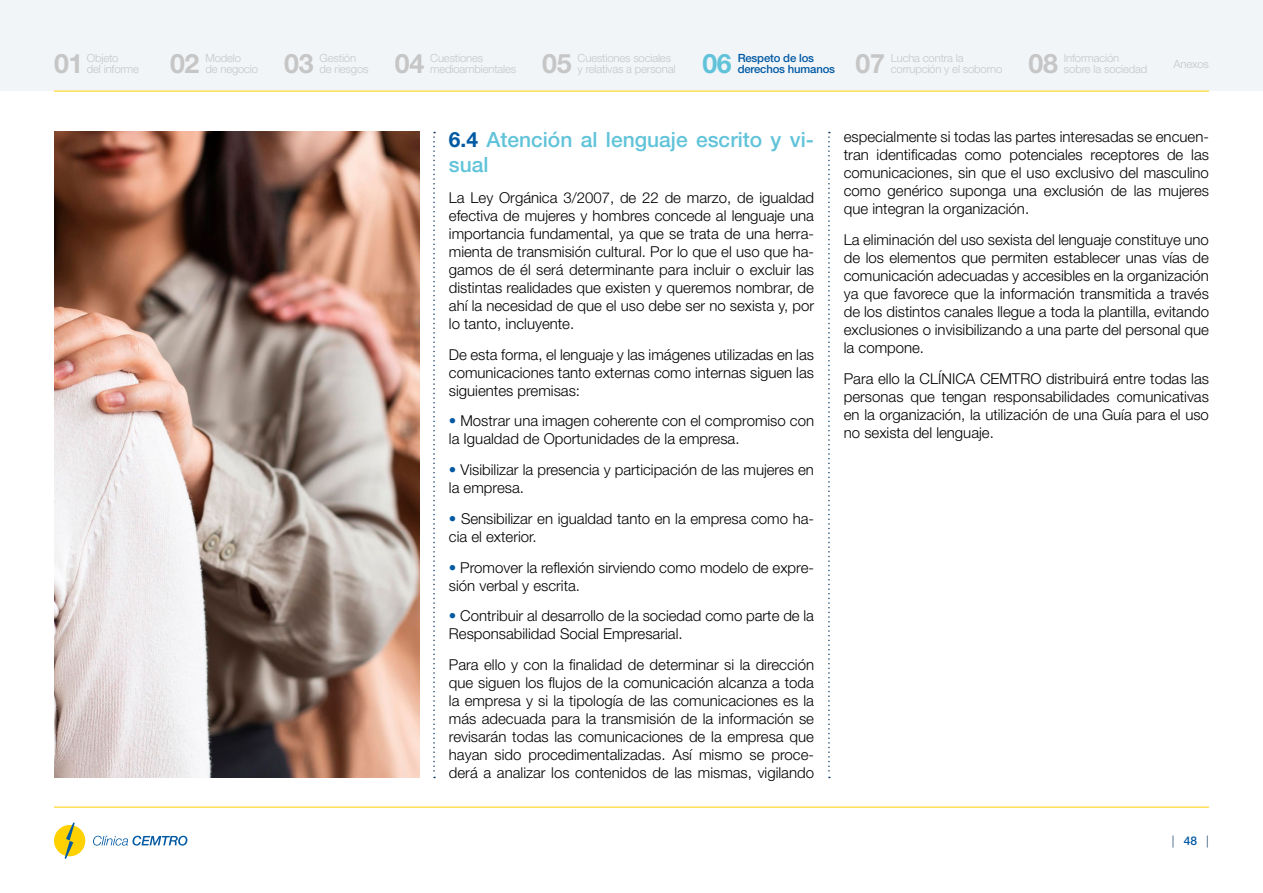
<style>
.page{position:relative;width:1263px;height:893px;background:#fff}
.page>*{position:absolute;margin:0;border:0;box-sizing:border-box;transform-origin:0 0}
.t1{font:700 26.7px "Helvetica Neue LT Std";letter-spacing:-.015em;color:#c6c6c6}
.t2{font:700 26.7px "Helvetica Neue LT Std";color:#61c3d9}
.t3{font:500 21px/25.2px "Helvetica Neue LT Pro";color:#61c3d9}
.t4{font:300 15px/18px "Helvetica Neue LT Pro";color:#000;text-align:justify}
.t5{font:300 12px "Helvetica Neue LT Pro";color:#103d64}
.t6{font:300 11.25px "Helvetica Neue LT Pro";letter-spacing:-.015em;color:#c6c6c6}
.t7{font:500 11.25px "Helvetica Neue LT Pro";letter-spacing:-.015em;color:#0059a3}
.s1{font-family:"Helvetica Neue LT Std";font-weight:700;color:#0059a3}
.s2{color:#0059a3}
.s3{font-weight:500;color:#0059a3}
</style>
<div class="page">
<div style="left:0;top:0;width:1263px;height:91px;background:#f2f5f8"></div>
<hr style="left:54px;top:91px;width:1155px;height:1px;background:#ffd100">
<hr style="left:54px;top:807px;width:1155px;height:1px;background:#ffd100">
<svg style="left:93px;top:836px;width:94px;height:10px"></svg>
<div style="left:54px;top:825px;width:31px;height:31px;background:#ffd100;border-radius:50%"></div>
<svg style="left:65px;top:822px;width:10px;height:37px"></svg>
<svg style="left:828px;top:132px;width:2px;height:646px"></svg>
<svg style="left:433px;top:132px;width:2px;height:646px"></svg>
<img style="left:54px;top:131px;width:365px;height:647px">
<p class="t6" style="left:87px;top:51px;width:33px">Objeto</p>
<h1 class="t1" style="left:54px;top:47px;width:31px">01</h1>
<p class="t6" style="left:87px;top:62px;width:54px">del informe</p>
<h1 class="t1" style="left:170px;top:47px;width:31px">02</h1>
<p class="t6" style="left:205px;top:62px;width:54px">de negocio</p>
<p class="t6" style="left:205px;top:51px;width:37px">Modelo</p>
<p class="t6" style="left:320px;top:51px;width:38px">Gestión</p>
<h1 class="t1" style="left:284px;top:47px;width:31px">03</h1>
<p class="t6" style="left:320px;top:62px;width:50px">de riesgos</p>
<p class="t6" style="left:430px;top:51px;width:54px">Cuestiones</p>
<h1 class="t1" style="left:395px;top:47px;width:31px">04</h1>
<p class="t6" style="left:430px;top:62px;width:88px">medioambientales</p>
<p class="t6" style="left:578px;top:51px;width:95px">Cuestiones sociales</p>
<h1 class="t1" style="left:542px;top:47px;width:31px">05</h1>
<p class="t6" style="left:578px;top:62px;width:99px">y relativas a personal</p>
<h1 class="t2" style="left:702px;top:47px;width:31px">06</h1>
<p class="t7" style="left:738px;top:62px;width:99px">derechos humanos</p>
<p class="t7" style="left:738px;top:51px;width:78px">Respeto de los</p>
<h1 class="t1" style="left:855px;top:47px;width:31px">07</h1>
<p class="t6" style="left:891px;top:62px;width:113px">corrupción y el soborno</p>
<p class="t6" style="left:891px;top:51px;width:74px">Lucha contra la</p>
<p class="t6" style="left:1064px;top:51px;width:57px">Información</p>
<h1 class="t1" style="left:1029px;top:47px;width:31px">08</h1>
<p class="t6" style="left:1064px;top:62px;width:85px">sobre la sociedad</p>
<p class="t6" style="left:1173px;top:57px;width:37px">Anexos</p>
<h2 class="t3" style="left:449px;top:127px;width:367px"><span class="s1">6.4</span> Atención al lenguaje escrito y vi&shy;sual</h2>
<p class="t4" style="left:449px;top:188px;width:367px">La Ley Orgánica 3/2007, de 22 de marzo, de igualdad efectiva de mujeres y hombres concede al lenguaje una importancia fundamental, ya que se trata de una herra&shy;mienta de transmisión cultural. Por lo que el uso que ha&shy;gamos de él será determinante para incluir o excluir las distintas realidades que existen y queremos nombrar, de ahí la necesidad de que el uso debe ser no sexista y, por lo tanto, incluyente.</p>
<p class="t4" style="left:449px;top:345px;width:367px">De esta forma, el lenguaje y las imágenes utilizadas en las comunicaciones tanto externas como internas siguen las siguientes premisas:</p>
<p class="t4" style="left:449px;top:412px;width:367px"><span class="s2">•</span> Mostrar una imagen coherente con el compromiso con la Igualdad de Oportunidades de la empresa.</p>
<p class="t4" style="left:449px;top:460px;width:367px"><span class="s2">•</span> Visibilizar la presencia y participación de las mujeres en la empresa.</p>
<p class="t4" style="left:449px;top:509px;width:367px"><span class="s2">•</span> Sensibilizar en igualdad tanto en la empresa como ha&shy;cia el exterior.</p>
<p class="t4" style="left:449px;top:558px;width:367px"><span class="s2">•</span> Promover la reflexión sirviendo como modelo de expre&shy;sión verbal y escrita.</p>
<p class="t4" style="left:449px;top:607px;width:367px"><span class="s2">•</span> Contribuir al desarrollo de la sociedad como parte de la<br>Responsabilidad Social Empresarial.</p>
<p class="t4" style="left:449px;top:655px;width:367px">Para ello y con la finalidad de determinar si la dirección que siguen los flujos de la comunicación alcanza a toda la empresa y si la tipología de las comunicaciones es la más adecuada para la transmisión de la información se revisarán todas las comunicaciones de la empresa que hayan sido procedimentalizadas. Así mismo se proce&shy;derá a analizar los contenidos de las mismas, vigilando</p>
<p class="t4" style="left:844px;top:128px;width:367px">especialmente si todas las partes interesadas se encuen&shy;tran identificadas como potenciales receptores de las comunicaciones, sin que el uso exclusivo del masculino como genérico suponga una exclusión de las mujeres que integran la organización.</p>
<p class="t4" style="left:844px;top:231px;width:367px">La eliminación del uso sexista del lenguaje constituye uno de los elementos que permiten establecer unas vías de comunicación adecuadas y accesibles en la organización ya que favorece que la información transmitida a través de los distintos canales llegue a toda la plantilla, evitando exclusiones o invisibilizando a una parte del personal que la compone.</p>
<p class="t4" style="left:844px;top:369px;width:367px">Para ello la CLÍNICA CEMTRO distribuirá entre todas las personas que tengan responsabilidades comunicativas en la organización, la utilización de una Guía para el uso no sexista del lenguaje.</p>
<p class="t5" style="left:1172px;top:833px;width:39px">| <span class="s3">48</span> |</p>
</div>
